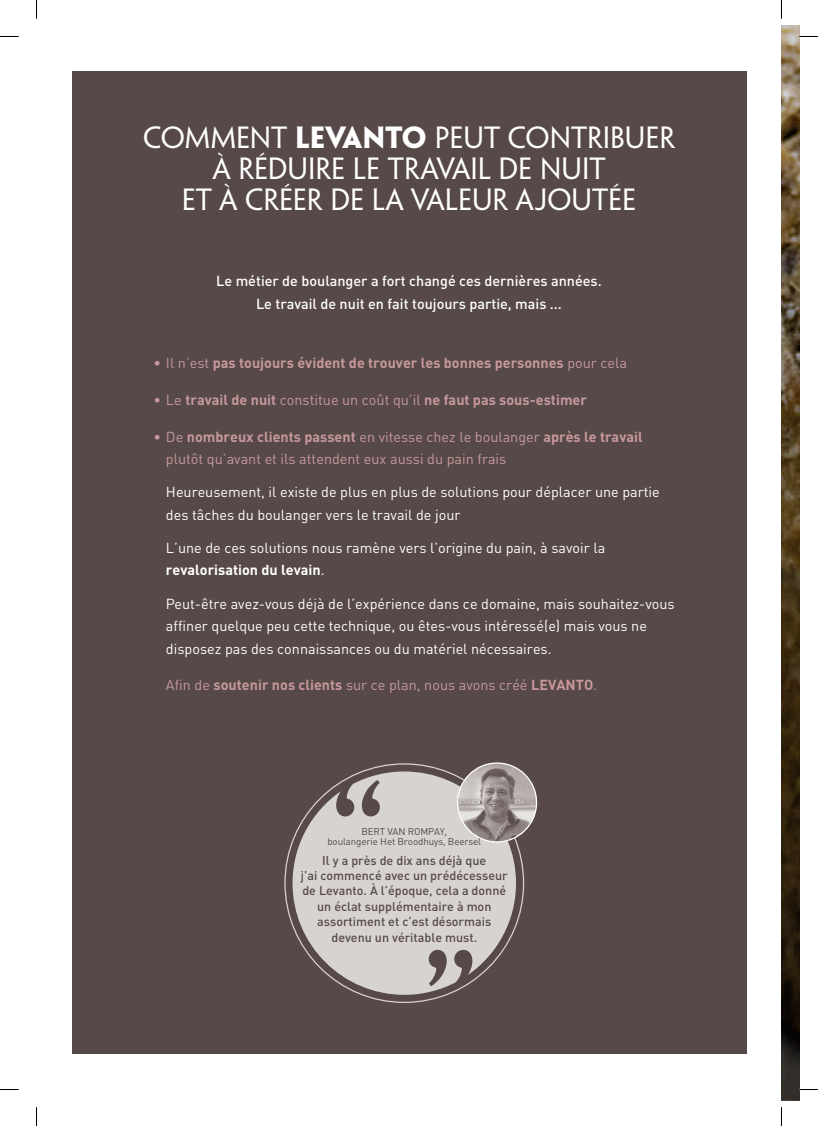
<style>
.page{position:relative;width:818px;height:1126px;background:#fff}
.page>*{position:absolute;margin:0;border:0;box-sizing:border-box;transform-origin:0 0}
.t1{font:27.5px/31.2px "Penumbra Flare Std";color:#fff;text-align:center}
.t2{font:14.38px/22.5px "DINPLUS";color:#fff}
.t3{font:14.38px/22.5px "DINPLUS";color:#c7989e}
.t4{font:700 14.38px "DINPLUS";color:#c7989e}
.t5{font:500 14.38px/22.5px "DINPLUS";color:#fff;text-align:center}
.t6{font:500 12.5px/15.4px "DINPLUS";color:#564948;text-align:center}
.t7{font:9.75px/10px "DINPLUS";letter-spacing:-.01em;color:#564948;text-align:center}
.s1{font-family:"Penumbra Flare Std Bold 2"}
.s2{font-weight:400}
.s3{font-weight:700}
</style>
<div class="page">
<img style="left:781px;top:26px;width:17px;height:711px">
<svg style="left:781px;top:737px;width:17px;height:362px;background:#271d0e"></svg>
<div style="left:72px;top:72px;width:673px;height:981px;background:#564948"></div>
<svg style="left:292px;top:771px;width:223px;height:223px;fill:#d7d3d1"></svg>
<img style="left:457px;top:763px;width:79px;height:78px;border-radius:39px">
<div style="left:456px;top:762px;width:81px;height:80px;border:1px solid #fff;border-radius:50%"></div>
<svg style="left:0;top:36px;width:19px;height:1px"></svg>
<svg style="left:798px;top:36px;width:19px;height:1px"></svg>
<svg style="left:0;top:1089px;width:19px;height:1px"></svg>
<svg style="left:798px;top:1088px;width:19px;height:2px"></svg>
<svg style="left:36px;top:0;width:1px;height:19px"></svg>
<svg style="left:36px;top:1107px;width:1px;height:18px"></svg>
<h1 class="t1" style="left:143px;top:122px;width:533px">COMMENT <span class="s1">LEVANTO</span> PEUT CONTRIBUER<br>À RÉDUIRE LE TRAVAIL DE NUIT<br>ET À CRÉER DE LA VALEUR AJOUTÉE</h1>
<p class="t5" style="left:216px;top:269px;width:387px">Le métier de boulanger a fort changé ces dernières années.<br>Le travail de nuit en fait toujours partie, mais ...</p>
<p class="t4" style="left:153px;top:353px;width:474px"><span class="s2">• Il n’est</span> pas toujours évident de trouver les bonnes personnes <span class="s2">pour cela</span></p>
<p class="t4" style="left:153px;top:390px;width:434px"><span class="s2">• Le</span> travail de nuit <span class="s2">constitue un coût qu’il</span> ne faut pas sous-estimer</p>
<p class="t3" style="left:166px;top:425px;width:478px;text-indent:-12px">• De <span class="s3">nombreux clients passent</span> en vitesse chez le boulanger <span class="s3">après le travail </span>plutôt qu’avant et ils attendent eux aussi du pain frais</p>
<p class="t2" style="left:166px;top:480px;width:495px">Heureusement, il existe de plus en plus de solutions pour déplacer une partie des tâches du boulanger vers le travail de jour</p>
<p class="t2" style="left:166px;top:536px;width:440px">L’une de ces solutions nous ramène vers l’origine du pain, à savoir la <span class="s3">revalorisation du levain</span>.</p>
<p class="t2" style="left:166px;top:591px;width:510px">Peut-être avez-vous déjà de l’expérience dans ce domaine, mais souhaitez-vous affiner quelque peu cette technique, ou êtes-vous intéressé(e) mais vous ne disposez pas des connaissances ou du matériel nécessaires.</p>
<p class="t3" style="left:166px;top:673px;width:432px">Afin de <span class="s3">soutenir nos clients</span> sur ce plan, nous avons créé <span class="s3">LEVANTO</span>.</p>
<p class="t7" style="left:327px;top:826px;width:155px">BERT VAN ROMPAY,<br>boulangerie Het Broodhuys, Beersel</p>
<p class="t6" style="left:300px;top:852px;width:208px">Il y a près de dix ans déjà que<br>j’ai commencé avec un prédécesseur de Levanto. À l’époque, cela a donné un éclat supplémentaire à mon assortiment et c’est désormais devenu un véritable must.</p>
</div>
